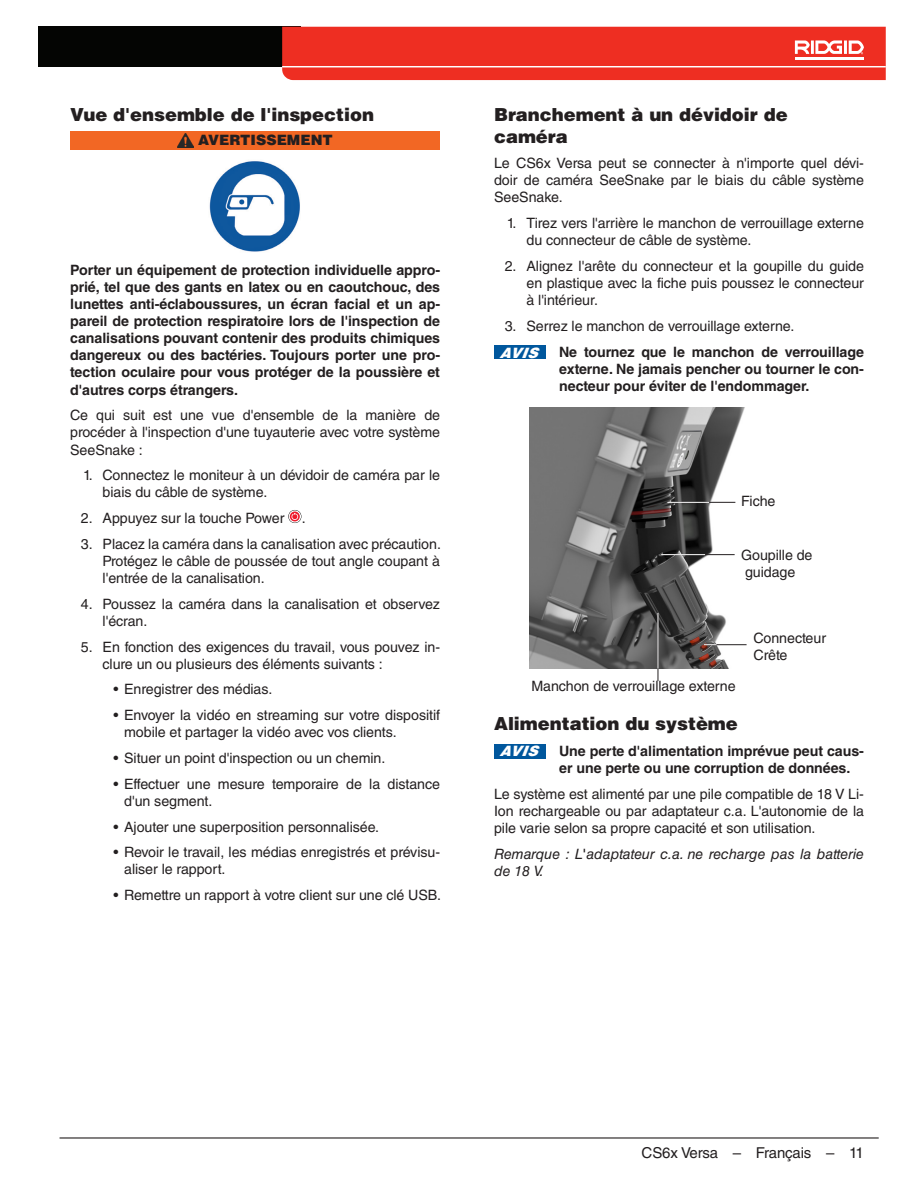
<style>
.page{position:relative;width:918px;height:1188px;background:#fff}
.page>*{position:absolute;margin:0;border:0;box-sizing:border-box;transform-origin:0 0}
.Head_2___h2{font:900 18px/21.6px "Helvetica LT Std";letter-spacing:-.005em;color:#231f20}
.t1{font:15px "Helvetica LT Std";letter-spacing:-.01em;color:#231f20}
.Basic_Normal___bn{font:14.25px/17.1px "Helvetica LT Std";letter-spacing:-.005em;color:#231f20}
.Basic_Bold___bb{font:700 14.25px/17.1px "Helvetica LT Std";letter-spacing:-.005em;color:#231f20;text-align:justify}
.Basic_Normal___bn-2{font:italic 14.25px/17.1px "Helvetica LT Std";letter-spacing:-.005em;color:#231f20}
.Basic_Normal_right{font:14.25px/17.1px "Helvetica LT Std";letter-spacing:-.005em;color:#231f20}
.Basic_Normal_left{font:14.25px "Helvetica LT Std";letter-spacing:-.005em;color:#231f20}
.Safety_Bar_Symbol{font:900 14.25px "Helvetica LT Std";color:#231f20}
.Notice{font:italic 900 14.25px "Helvetica LT Std";color:#fff}
</style>
<div class="page">
<div style="left:38px;top:27px;width:263px;height:40px;background:#040503"></div>
<hr style="left:60px;top:1137px;width:819px;height:2px;background:#231f20">
<div style="left:282px;top:27px;width:604px;height:53px;background:#ee2e22"></div>
<hr style="left:795px;top:57px;width:69px;height:3px;background:#fff">
<div style="left:494px;top:345px;width:52px;height:14px;background:#00579d"></div>
<img style="left:529px;top:408px;width:218px;height:261px">
<hr style="left:667px;top:502px;width:68px;height:1px;background:#231f20">
<hr style="left:658px;top:614px;width:1px;height:67px;background:#231f20">
<hr style="left:658px;top:613px;width:1px;height:56px;background:#fff">
<hr style="left:704px;top:644px;width:43px;height:1px;background:#231f20">
<svg style="left:704px;top:644px;width:13px;height:1px"></svg>
<hr style="left:661px;top:554px;width:74px;height:1px;background:#231f20">
<hr style="left:661px;top:554px;width:44px;height:1px;background:#fff">
<div style="left:494px;top:744px;width:52px;height:14px;background:#00579d"></div>
<div style="left:70px;top:132px;width:370px;height:18px;background:#f26724"></div>
<img style="left:178px;top:133px;width:15px;height:14px">
<img style="left:209px;top:161px;width:91px;height:91px">
<svg style="left:288px;top:510px;width:13px;height:13px"></svg>
<hr style="left:667px;top:502px;width:42px;height:1px;background:#fff">
<p class="Head_2___h2" style="left:70px;top:103px;width:305px">Vue d'ensemble de l'inspection</p>
<p class="Safety_Bar_Symbol" style="left:198px;top:131px;width:136px">AVERTISSEMENT</p>
<p class="Basic_Bold___bb" style="left:70px;top:261px;width:371px">Porter un équipement de protection individuelle appro&shy;prié, tel que des gants en latex ou en caoutchouc, des lunettes anti-éclaboussures, un écran facial et un ap&shy;pareil de protection respiratoire lors de l'inspection de canalisations pouvant contenir des produits chimiques dangereux ou des bactéries. Toujours porter une pro&shy;tection oculaire pour vous protéger de la poussière et d'autres corps étrangers.</p>
<p class="Basic_Normal___bn" style="left:70px;top:407px;width:371px;text-align:justify">Ce qui suit est une vue d'ensemble de la manière de procéder à l'inspection d'une tuyauterie avec votre système SeeSnake :</p>
<p class="Basic_Normal___bn" style="left:103px;top:467px;width:339px;text-indent:-20px">1. Connectez le moniteur à un dévidoir de caméra par le biais du câble de système.</p>
<p class="Basic_Normal___bn" style="left:81px;top:510px;width:226px">2. Appuyez sur la touche Power .</p>
<p class="Basic_Normal___bn" style="left:103px;top:535px;width:340px;text-align:justify;text-indent:-22px">3. Placez la caméra dans la canalisation avec précaution.<br>Protégez le câble de poussée de tout angle coupant à l'entrée de la canalisation.</p>
<p class="Basic_Normal___bn" style="left:103px;top:595px;width:339px;text-indent:-22px">4. Poussez la caméra dans la canalisation et observez l'écran.</p>
<p class="Basic_Normal___bn" style="left:103px;top:638px;width:339px;text-indent:-22px">5. En fonction des exigences du travail, vous pouvez in&shy;clure un ou plusieurs des éléments suivants :</p>
<p class="Basic_Normal___bn" style="left:113px;top:681px;width:160px">• Enregistrer des médias.</p>
<p class="Basic_Normal___bn" style="left:124px;top:707px;width:317px;text-indent:-11px">• Envoyer la vidéo en streaming sur votre dispositif mobile et partager la vidéo avec vos clients.</p>
<p class="Basic_Normal___bn" style="left:113px;top:749px;width:273px">• Situer un point d'inspection ou un chemin.</p>
<p class="Basic_Normal___bn" style="left:124px;top:775px;width:317px;text-indent:-11px">• Effectuer une mesure temporaire de la distance d'un segment.</p>
<p class="Basic_Normal___bn" style="left:113px;top:818px;width:267px">• Ajouter une superposition personnalisée.</p>
<p class="Basic_Normal___bn" style="left:124px;top:844px;width:317px;text-indent:-11px">• Revoir le travail, les médias enregistrés et prévisu&shy;aliser le rapport.</p>
<p class="Basic_Normal___bn" style="left:113px;top:887px;width:329px">• Remettre un rapport à votre client sur une clé USB.</p>
<p class="Head_2___h2" style="left:494px;top:103px;width:295px">Branchement à un dévidoir de caméra</p>
<p class="Basic_Normal___bn" style="left:494px;top:155px;width:371px;text-align:justify">Le CS6x Versa peut se connecter à n'importe quel dévi&shy;doir de caméra SeeSnake par le biais du câble système SeeSnake.</p>
<p class="Basic_Normal___bn" style="left:526px;top:215px;width:339px;text-indent:-20px">1. Tirez vers l'arrière le manchon de verrouillage externe du connecteur de câble de système.</p>
<p class="Basic_Normal___bn" style="left:526px;top:257px;width:339px;text-align:justify;text-indent:-22px">2. Alignez l'arête du connecteur et la goupille du guide en plastique avec la fiche puis poussez le connecteur à l'intérieur.</p>
<p class="Basic_Normal___bn" style="left:505px;top:317px;width:291px">3. Serrez le manchon de verrouillage externe.</p>
<p class="Notice" style="left:500px;top:343px;width:39px">AVIS</p>
<p class="Basic_Bold___bb" style="left:559px;top:343px;width:306px">Ne tournez que le manchon de verrouillage externe. Ne jamais pencher ou tourner le con&shy;necteur pour éviter de l'endommager.</p>
<p class="Basic_Normal_right" style="left:741px;top:493px;width:36px">Fiche</p>
<p class="Basic_Normal_right" style="left:741px;top:546px;width:73px">Goupille de guidage</p>
<p class="Basic_Normal_left" style="left:531px;top:677px;width:206px">Manchon de verrouillage externe</p>
<p class="Basic_Normal_right" style="left:754px;top:630px;width:74px">Connecteur<br>Crête</p>
<p class="Head_2___h2" style="left:494px;top:713px;width:245px">Alimentation du système</p>
<p class="Notice" style="left:500px;top:742px;width:39px">AVIS</p>
<p class="Basic_Bold___bb" style="left:559px;top:742px;width:306px">Une perte d'alimentation imprévue peut caus&shy;er une perte ou une corruption de données.</p>
<p class="Basic_Normal___bn" style="left:494px;top:785px;width:371px;text-align:justify">Le système est alimenté par une pile compatible de 18 V Li-Ion rechargeable ou par adaptateur c.a. L'autonomie de la pile varie selon sa propre capacité et son utilisation.</p>
<p class="Basic_Normal___bn-2" style="left:494px;top:845px;width:371px">Remarque : L'adaptateur c.a. ne recharge pas la batterie de 18 V.</p>
<p class="t1" style="left:642px;top:1144px;width:224px">CS6x Versa – Français – 11</p>
</div>
